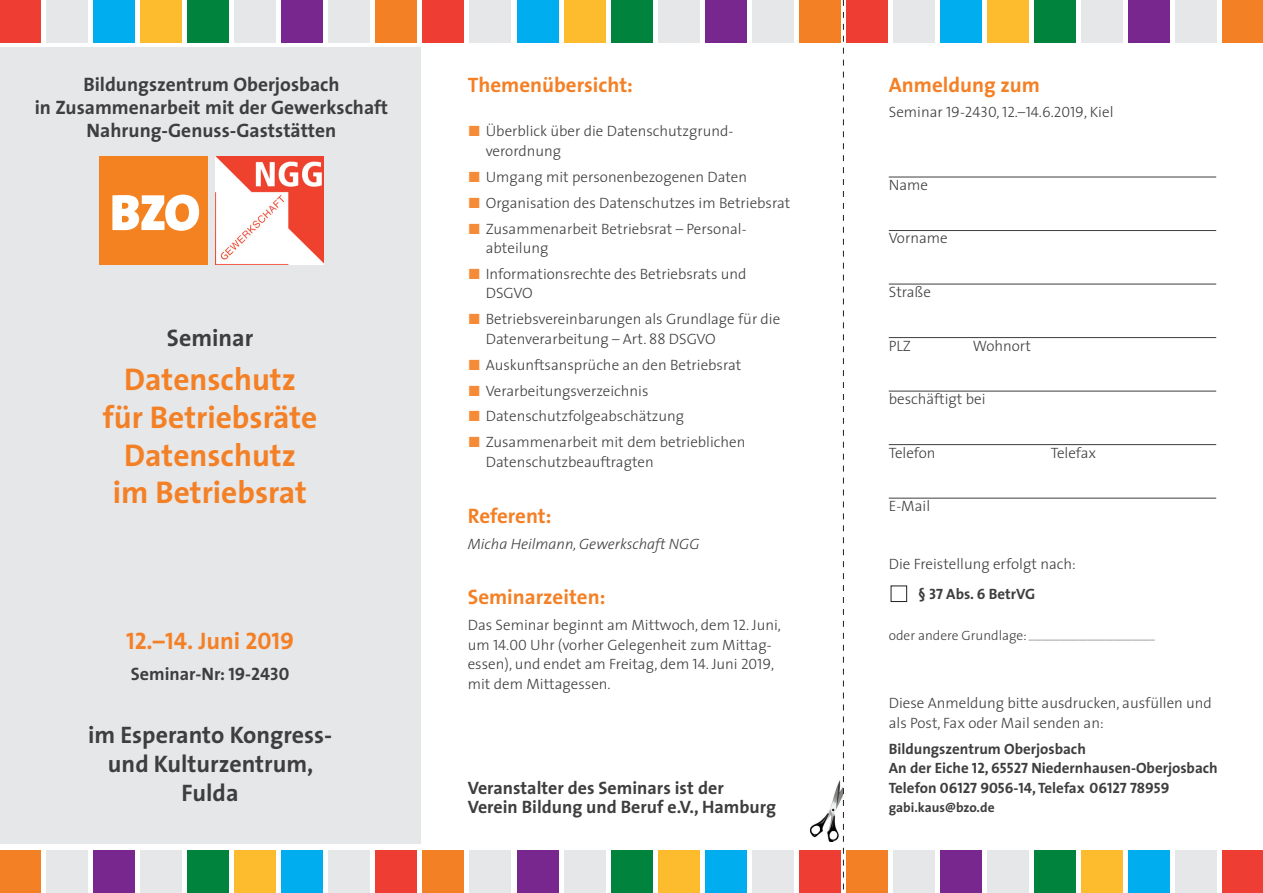
<style>
.page{position:relative;width:1263px;height:893px;background:#fff}
.page>*{position:absolute;margin:0;border:0;box-sizing:border-box;transform-origin:0 0}
.t1{font:700 31.5px/37.8px "The Sans";color:#f48026;text-align:center}
.t2{font:700 24px/28.8px "The Sans";color:#3e3e3f;text-align:center}
.t3{font:24px "The Sans Bold Caps";color:#f48026}
.t4{font:700 21px "The Sans";color:#f48026}
.t5{font:700 19.5px/23.4px "The Sans";color:#3e3e3f;text-align:center}
.t6{font:700 18px/19.5px "The Sans";color:#3e3e3f}
.t7{font:300 15px/19.5px "The Sans";color:#3e3e3f}
.t8{font:700 15px/19.5px "The Sans";color:#3e3e3f}
.t9{font:15px "The Sans Bold Caps";color:#3e3e3f}
.t10{font:15px "The Sans Light Caps";color:#3e3e3f}
.t11{font:italic 300 15px "The Sans";color:#3e3e3f}
.t12{font:700 13.5px "The Sans";color:#3e3e3f}
.t13{font:300 9px "The Sans";color:#3e3e3f}
.s1{font-family:"The Sans";font-weight:700}
.s2{font-family:"The Sans Bold Caps";font-weight:400}
.s3{font-family:"The Mix Expert";font-weight:400;color:#f58b37}
.s4{font-family:"The Sans Light Caps";font-weight:400}
.s5{font-family:"The Sans";font-weight:300}
.s6{font-weight:700}
.s7{font-size:13.5px}
</style>
<div class="page">
<div style="left:0;top:0;width:41px;height:43px;background:#ee3e34"></div>
<div style="left:1222px;top:850px;width:41px;height:43px;background:#ee3e34"></div>
<div style="left:422px;top:0;width:42px;height:43px;background:#ee3e34"></div>
<div style="left:799px;top:850px;width:42px;height:43px;background:#ee3e34"></div>
<div style="left:846px;top:0;width:42px;height:43px;background:#ee3e34"></div>
<div style="left:375px;top:850px;width:42px;height:43px;background:#ee3e34"></div>
<div style="left:46px;top:0;width:42px;height:43px;background:#e6e7e9"></div>
<div style="left:1175px;top:850px;width:42px;height:43px;background:#e6e7e9"></div>
<div style="left:469px;top:0;width:42px;height:43px;background:#e6e7e9"></div>
<div style="left:752px;top:850px;width:42px;height:43px;background:#e6e7e9"></div>
<div style="left:893px;top:0;width:42px;height:43px;background:#e6e7e9"></div>
<div style="left:328px;top:850px;width:42px;height:43px;background:#e6e7e9"></div>
<div style="left:93px;top:0;width:42px;height:43px;background:#00aeef"></div>
<div style="left:1128px;top:850px;width:42px;height:43px;background:#00aeef"></div>
<div style="left:517px;top:0;width:41px;height:43px;background:#00aeef"></div>
<div style="left:705px;top:850px;width:42px;height:43px;background:#00aeef"></div>
<div style="left:940px;top:0;width:42px;height:43px;background:#00aeef"></div>
<div style="left:281px;top:850px;width:42px;height:43px;background:#00aeef"></div>
<div style="left:140px;top:0;width:42px;height:43px;background:#fdbb2e"></div>
<div style="left:1081px;top:850px;width:42px;height:43px;background:#fdbb2e"></div>
<div style="left:564px;top:0;width:42px;height:43px;background:#fdbb2e"></div>
<div style="left:658px;top:850px;width:42px;height:43px;background:#fdbb2e"></div>
<div style="left:987px;top:0;width:42px;height:43px;background:#fdbb2e"></div>
<div style="left:234px;top:850px;width:42px;height:43px;background:#fdbb2e"></div>
<div style="left:187px;top:0;width:42px;height:43px;background:#00843d"></div>
<div style="left:1034px;top:850px;width:42px;height:43px;background:#00843d"></div>
<div style="left:611px;top:0;width:42px;height:43px;background:#00843d"></div>
<div style="left:611px;top:850px;width:42px;height:43px;background:#00843d"></div>
<div style="left:1034px;top:0;width:42px;height:43px;background:#00843d"></div>
<div style="left:187px;top:850px;width:42px;height:43px;background:#00843d"></div>
<div style="left:234px;top:0;width:42px;height:43px;background:#e6e7e9"></div>
<div style="left:987px;top:850px;width:42px;height:43px;background:#e6e7e9"></div>
<div style="left:658px;top:0;width:42px;height:43px;background:#e6e7e9"></div>
<div style="left:564px;top:850px;width:42px;height:43px;background:#e6e7e9"></div>
<div style="left:1081px;top:0;width:42px;height:43px;background:#e6e7e9"></div>
<div style="left:140px;top:850px;width:42px;height:43px;background:#e6e7e9"></div>
<div style="left:281px;top:0;width:42px;height:43px;background:#77278d"></div>
<div style="left:940px;top:850px;width:42px;height:43px;background:#77278d"></div>
<div style="left:705px;top:0;width:42px;height:43px;background:#77278d"></div>
<div style="left:517px;top:850px;width:41px;height:43px;background:#77278d"></div>
<div style="left:1128px;top:0;width:42px;height:43px;background:#77278d"></div>
<div style="left:93px;top:850px;width:42px;height:43px;background:#77278d"></div>
<div style="left:328px;top:0;width:42px;height:43px;background:#e6e7e9"></div>
<div style="left:893px;top:850px;width:42px;height:43px;background:#e6e7e9"></div>
<div style="left:752px;top:0;width:42px;height:43px;background:#e6e7e9"></div>
<div style="left:469px;top:850px;width:42px;height:43px;background:#e6e7e9"></div>
<div style="left:1175px;top:0;width:42px;height:43px;background:#e6e7e9"></div>
<div style="left:46px;top:850px;width:42px;height:43px;background:#e6e7e9"></div>
<div style="left:375px;top:0;width:42px;height:43px;background:#f48026"></div>
<div style="left:846px;top:850px;width:42px;height:43px;background:#f48026"></div>
<div style="left:799px;top:0;width:42px;height:43px;background:#f48026"></div>
<div style="left:422px;top:850px;width:42px;height:43px;background:#f48026"></div>
<div style="left:1222px;top:0;width:41px;height:43px;background:#f48026"></div>
<div style="left:0;top:850px;width:41px;height:43px;background:#f48026"></div>
<img style="left:811px;top:780px;width:32px;height:62px">
<svg style="left:843px;top:0;width:1px;height:890px"></svg>
<div style="left:0;top:48px;width:421px;height:796px;background:#e6e7e9"></div>
<hr style="left:889px;top:177px;width:327px;height:1px;background:#3e3e3f">
<hr style="left:889px;top:230px;width:327px;height:1px;background:#3e3e3f">
<hr style="left:889px;top:284px;width:327px;height:1px;background:#3e3e3f">
<hr style="left:889px;top:337px;width:327px;height:1px;background:#3e3e3f">
<hr style="left:889px;top:391px;width:327px;height:1px;background:#3e3e3f">
<hr style="left:889px;top:444px;width:327px;height:1px;background:#3e3e3f">
<hr style="left:889px;top:498px;width:327px;height:1px;background:#3e3e3f">
<div style="left:891px;top:586px;width:16px;height:16px;border:1px solid #231f20"></div>
<div style="left:99px;top:156px;width:109px;height:109px;background:#f58220"></div>
<svg style="left:112px;top:195px;width:87px;height:36px"></svg>
<img style="left:215px;top:156px;width:109px;height:109px">
<h3 class="t5" style="left:35px;top:72px;width:355px">Bildungszentrum Oberjosbach<br>in Zusammenarbeit mit der Gewerkschaft<br>Nahrung-Genuss-Gaststätten</h3>
<h2 class="t2" style="left:167px;top:323px;width:88px">Seminar</h2>
<h1 class="t1" style="left:103px;top:360px;width:216px">Datenschutz für Betriebsräte<br>Datenschutz im Betriebsrat</h1>
<h2 class="t3" style="left:126px;top:621px;width:170px">12.–14. <span class="s1">Juni</span> 2019</h2>
<p class="t6" style="left:131px;top:663px;width:160px">Seminar-Nr: <span class="s2">19-2430</span></p>
<h2 class="t2" style="left:88px;top:720px;width:245px">im Esperanto Kongress&shy;und Kulturzentrum,<br>Fulda</h2>
<h3 class="t4" style="left:468px;top:67px;width:167px">Themenübersicht:</h3>
<p class="t7" style="left:486px;top:121px;width:248px;text-indent:-18px"><span class="s3">ó</span> Überblick über die Datenschutzgrund&shy;verordnung</p>
<p class="t7" style="left:468px;top:163px;width:324px;line-height:25.8px"><span class="s3">ó</span> Umgang mit personenbezogenen Daten<br><span class="s3">ó</span> Organisation des Datenschutzes im Betriebsrat <span class="s3">ó</span> Zusammenarbeit Betriebsrat – Personal-</p>
<p class="t7" style="left:468px;top:235px;width:280px;line-height:25.8px;text-indent:18px">abteilung<br><span class="s3">ó</span> Informationsrechte des Betriebsrats und</p>
<p class="t7" style="left:468px;top:280px;width:314px;line-height:25.8px;text-indent:18px">DSGVO<br><span class="s3">ó</span> Betriebsvereinbarungen als Grundlage für die</p>
<p class="t7" style="left:468px;top:325px;width:279px;line-height:26px;text-indent:18px">Datenverarbeitung – Art. 88 DSGVO<br><span class="s3">ó</span> Auskunftsansprüche an den Betriebsrat <span class="s3">ó</span> Verarbeitungsverzeichnis<br><span class="s3">ó</span> Datenschutzfolgeabschätzung<br><span class="s3">ó</span> Zusammenarbeit mit dem betrieblichen</p>
<p class="t7" style="left:486px;top:452px;width:170px">Datenschutzbeauftragten</p>
<h3 class="t4" style="left:468px;top:499px;width:85px">Referent:</h3>
<p class="t11" style="left:468px;top:532px;width:233px">Micha Heilmann, Gewerkschaft NGG</p>
<h3 class="t4" style="left:468px;top:579px;width:139px">Seminarzeiten:</h3>
<p class="t7" style="left:468px;top:615px;width:315px">Das Seminar beginnt am Mittwoch, dem <span class="s4">12</span>. Juni, um <span class="s4">14.00</span> Uhr (vorher Gelegenheit zum Mittag&shy;essen), und endet am Freitag, dem <span class="s4">14</span>. Juni <span class="s4">2019, </span>mit dem Mittagessen.</p>
<p class="t6" style="left:468px;top:777px;width:310px">Veranstalter des Seminars ist der<br>Verein Bildung und Beruf e.V., Hamburg</p>
<h3 class="t4" style="left:889px;top:67px;width:153px">Anmeldung zum</h3>
<p class="t10" style="left:889px;top:99px;width:226px"><span class="s5">Seminar</span> 19-2430, 12.–14.6.2019, <span class="s5">Kiel</span></p>
<p class="t7" style="left:889px;top:175px;width:41px">Name</p>
<p class="t7" style="left:889px;top:228px;width:60px">Vorname</p>
<p class="t7" style="left:889px;top:282px;width:44px">Straße</p>
<p class="t7" style="left:889px;top:335px;width:24px">PLZ</p>
<p class="t7" style="left:973px;top:335px;width:60px">Wohnort</p>
<p class="t7" style="left:889px;top:389px;width:98px">beschäftigt bei</p>
<p class="t7" style="left:889px;top:442px;width:48px">Telefon</p>
<p class="t7" style="left:1051px;top:442px;width:47px">Telefax</p>
<p class="t7" style="left:889px;top:496px;width:43px">E-Mail</p>
<p class="t7" style="left:918px;top:548px;width:159px;line-height:30.2px;text-indent:-29px">Die Freistellung erfolgt nach: <span class="s6">§</span> <span class="s2">37</span> <span class="s6">Abs.</span> <span class="s2">6</span> <span class="s6">BetrVG</span></p>
<p class="t13" style="left:889px;top:628px;width:268px"><span class="s7">oder andere Grundlage:</span> ____________________________</p>
<p class="t7" style="left:889px;top:693px;width:325px">Diese Anmeldung bitte ausdrucken, ausfüllen und als Post, Fax oder Mail senden an:</p>
<p class="t8" style="left:889px;top:738px;width:331px">Bildungszentrum Oberjosbach<br>An der Eiche <span class="s2">12</span>, <span class="s2">65527</span> Niedernhausen-Oberjosbach</p>
<p class="t9" style="left:889px;top:775px;width:282px"><span class="s1">Telefon</span> 06127 9056-14<span class="s1">, Telefax</span> 06127 78959</p>
<p class="t12" style="left:889px;top:796px;width:107px">gabi.kaus@bzo.de</p>
</div>
